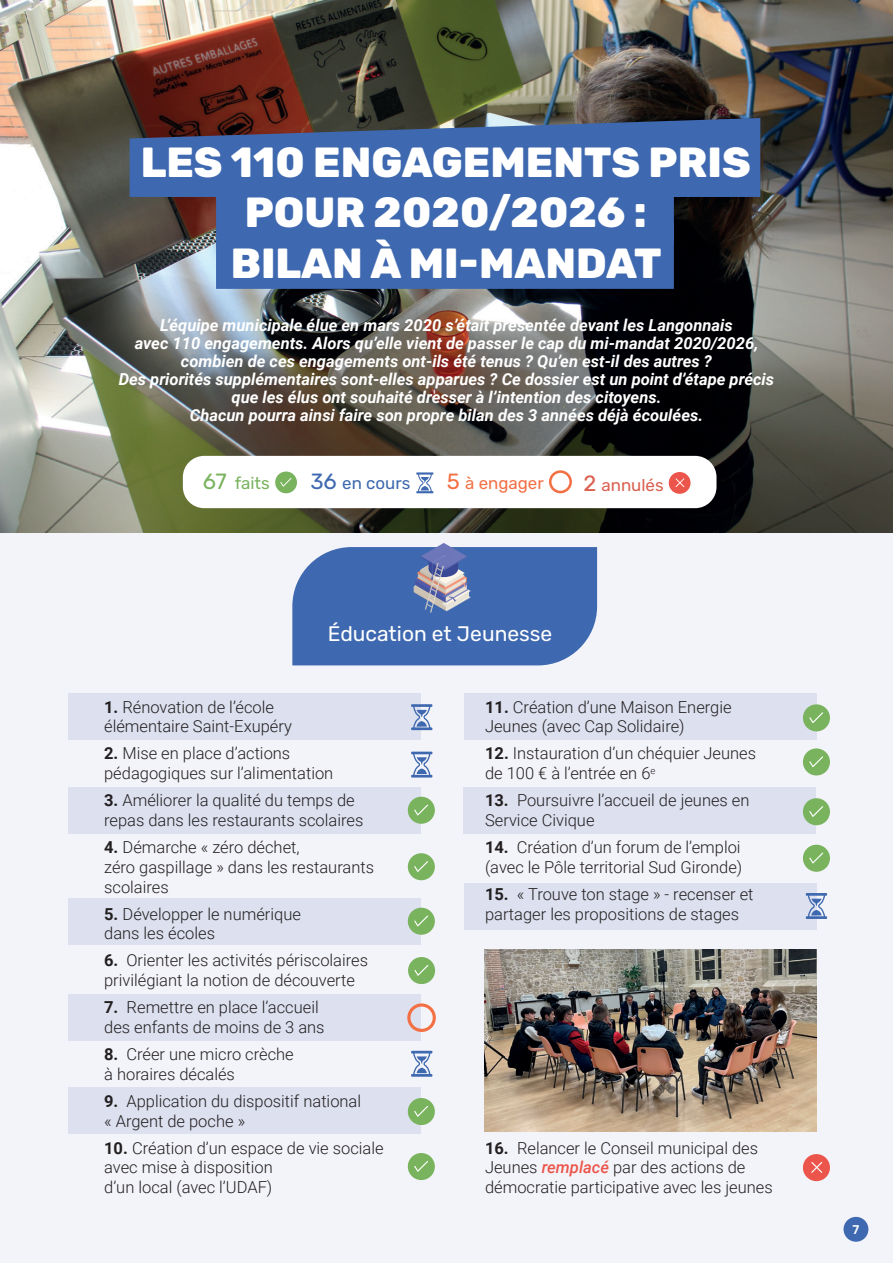
<style>
.page{position:relative;width:893px;height:1263px;background:#fff}
.page>*{position:absolute;margin:0;border:0;box-sizing:border-box;transform-origin:0 0}
.t1{font:800 42.15px/50.6px "Rubik";color:#fff;text-align:center}
.t2{font:21px "Rubik";color:#fff}
.t3{font:16.95px "Rubik";color:#3e68af}
.t4{font:16.95px "Rubik";color:#f37045}
.t5{font:16.95px "Rubik";color:#da604f}
.t6{font:16.95px "Rubik";color:#79b35e}
.t7{font:300 16.5px/19.8px "Roboto";color:#231f20}
.t8{font:italic 700 16.5px/18px "Roboto";color:#fff;text-align:center}
.t9{font:500 12.6px "Rubik";color:#fff}
.s1{font-size:22.05px}
.s2{font-weight:700}
.s3{font-weight:500;font-style:italic;color:#eb554b}
</style>
<div class="page">
<div style="left:0;top:533px;width:893px;height:730px;background:#f3f4f9"></div>
<img style="left:0;top:0;width:893px;height:533px">
<div style="left:68px;top:693px;width:352px;height:47px;background:#dce0ef"></div>
<div style="left:464px;top:693px;width:352px;height:47px;background:#dce0ef"></div>
<div style="left:68px;top:787px;width:352px;height:47px;background:#dce0ef"></div>
<div style="left:68px;top:898px;width:352px;height:46px;background:#dce0ef"></div>
<div style="left:463px;top:787px;width:353px;height:46px;background:#dce0ef"></div>
<div style="left:68px;top:994px;width:352px;height:47px;background:#dce0ef"></div>
<div style="left:464px;top:883px;width:352px;height:47px;background:#dce0ef"></div>
<div style="left:68px;top:1087px;width:352px;height:47px;background:#dce0ef"></div>
<div style="left:216px;top:197px;width:458px;height:92px;background:#3e68af"></div>
<svg style="left:130px;top:118px;width:630px;height:79px;background:#40619e"></svg>
<div style="left:408px;top:797px;width:27px;height:27px;background:#79b35e;border-radius:50%"></div>
<svg style="left:414px;top:804px;width:14px;height:11px"></svg>
<div style="left:408px;top:853px;width:27px;height:27px;background:#79b35e;border-radius:50%"></div>
<svg style="left:414px;top:861px;width:14px;height:11px"></svg>
<div style="left:408px;top:908px;width:27px;height:27px;background:#79b35e;border-radius:50%"></div>
<svg style="left:414px;top:915px;width:14px;height:11px"></svg>
<div style="left:408px;top:957px;width:27px;height:27px;background:#79b35e;border-radius:50%"></div>
<svg style="left:414px;top:965px;width:14px;height:11px"></svg>
<div style="left:408px;top:1098px;width:27px;height:27px;background:#79b35e;border-radius:50%"></div>
<svg style="left:414px;top:1106px;width:14px;height:11px"></svg>
<div style="left:408px;top:1153px;width:27px;height:27px;background:#79b35e;border-radius:50%"></div>
<svg style="left:414px;top:1161px;width:14px;height:11px"></svg>
<div style="left:803px;top:704px;width:27px;height:27px;background:#79b35e;border-radius:50%"></div>
<svg style="left:809px;top:712px;width:14px;height:11px"></svg>
<div style="left:803px;top:748px;width:27px;height:27px;background:#79b35e;border-radius:50%"></div>
<svg style="left:809px;top:756px;width:14px;height:11px"></svg>
<div style="left:803px;top:798px;width:27px;height:27px;background:#79b35e;border-radius:50%"></div>
<svg style="left:809px;top:806px;width:14px;height:11px"></svg>
<div style="left:803px;top:845px;width:27px;height:27px;background:#79b35e;border-radius:50%"></div>
<svg style="left:809px;top:852px;width:14px;height:11px"></svg>
<svg style="left:411px;top:704px;width:21px;height:26px"></svg>
<svg style="left:411px;top:752px;width:21px;height:25px"></svg>
<svg style="left:411px;top:1051px;width:21px;height:26px"></svg>
<svg style="left:806px;top:893px;width:21px;height:26px"></svg>
<svg style="left:407px;top:1003px;width:29px;height:29px"></svg>
<img style="left:484px;top:949px;width:332px;height:183px">
<div style="left:803px;top:1154px;width:27px;height:27px;background:#eb554b;border-radius:50%"></div>
<svg style="left:811px;top:1162px;width:11px;height:11px"></svg>
<svg style="left:292px;top:543px;width:305px;height:122px;background:#5175b4"></svg>
<div style="left:183px;top:456px;width:533px;height:52px;background:#fff;border-radius:21px"></div>
<div style="left:275px;top:471px;width:22px;height:22px;background:#79b35e;border-radius:50%"></div>
<svg style="left:280px;top:478px;width:12px;height:9px"></svg>
<svg style="left:416px;top:472px;width:17px;height:21px"></svg>
<svg style="left:549px;top:470px;width:23px;height:23px"></svg>
<div style="left:669px;top:472px;width:21px;height:22px;background:#eb554b;border-radius:50%"></div>
<svg style="left:675px;top:478px;width:9px;height:9px"></svg>
<div style="left:843px;top:1217px;width:25px;height:25px;background:#3e68b0;border-radius:50%"></div>
<h1 class="t1" style="left:141px;top:138px;width:611px">LES 110 ENGAGEMENTS PRIS<br>POUR 2020/2026 :<br>BILAN À MI-MANDAT</h1>
<p class="t8" style="left:119px;top:315px;width:657px">L’équipe municipale élue en mars 2020 s’était présentée devant les Langonnais<br>avec 110 engagements. Alors qu’elle vient de passer le cap du mi-mandat 2020/2026, combien de ces engagements ont-ils été tenus ? Qu’en est-il des autres ?<br>Des priorités supplémentaires sont-elles apparues ? Ce dossier est un point d’étape précis que les élus ont souhaité dresser à l’intention des citoyens.<br>Chacun pourra ainsi faire son propre bilan des 3 années déjà écoulées.</p>
<p class="t6" style="left:203px;top:474px;width:68px"><span class="s1">67</span> faits</p>
<p class="t3" style="left:310px;top:474px;width:102px"><span class="s1">36</span> en cours</p>
<p class="t4" style="left:447px;top:474px;width:98px"><span class="s1">5</span> à engager</p>
<p class="t5" style="left:584px;top:475px;width:82px"><span class="s1">2</span> annulés</p>
<p class="t2" style="left:328px;top:622px;width:226px">Éducation et Jeunesse</p>
<p class="t7" style="left:104px;top:696px;width:189px"><span class="s2">1.</span> Rénovation de l’école élémentaire Saint-Exupéry</p>
<p class="t7" style="left:104px;top:743px;width:231px"><span class="s2">2.</span> Mise en place d’actions pédagogiques sur l’alimentation</p>
<p class="t7" style="left:104px;top:790px;width:261px"><span class="s2">3.</span> Améliorer la qualité du temps de repas dans les restaurants scolaires</p>
<p class="t7" style="left:104px;top:837px;width:271px"><span class="s2">4.</span> Démarche « zéro déchet,<br>zéro gaspillage » dans les restaurants scolaires</p>
<p class="t7" style="left:104px;top:903px;width:198px"><span class="s2">5.</span> Développer le numérique dans les écoles</p>
<p class="t7" style="left:104px;top:950px;width:265px"><span class="s2">6.</span> Orienter les activités périscolaires privilégiant la notion de découverte</p>
<p class="t7" style="left:104px;top:997px;width:222px"><span class="s2">7.</span> Remettre en place l’accueil des enfants de moins de 3 ans</p>
<p class="t7" style="left:104px;top:1044px;width:191px"><span class="s2">8.</span> Créer une micro crèche à horaires décalés</p>
<p class="t7" style="left:104px;top:1090px;width:258px"><span class="s2">9.</span> Application du dispositif national « Argent de poche »</p>
<p class="t7" style="left:104px;top:1137px;width:281px"><span class="s2">10.</span> Création d’un espace de vie sociale avec mise à disposition<br>d’un local (avec l’UDAF)</p>
<p class="t7" style="left:485px;top:696px;width:248px"><span class="s2">11.</span> Création d’une Maison Energie<br>Jeunes (avec Cap Solidaire)</p>
<p class="t7" style="left:485px;top:743px;width:273px"><span class="s2">12.</span> Instauration d’un chéquier Jeunes de 100 € à l’entrée en 6<sup>e</sup></p>
<p class="t7" style="left:485px;top:790px;width:266px"><span class="s2">13.</span> Poursuivre l’accueil de jeunes en<br>Service Civique</p>
<p class="t7" style="left:485px;top:837px;width:259px"><span class="s2">14.</span> Création d’un forum de l’emploi (avec le Pôle territorial Sud Gironde)</p>
<p class="t7" style="left:485px;top:883px;width:270px"><span class="s2">15.</span> « Trouve ton stage » - recenser et partager les propositions de stages</p>
<p class="t7" style="left:485px;top:1137px;width:289px"><span class="s2">16.</span> Relancer le Conseil municipal des<br>Jeunes <span class="s3">remplacé</span> par des actions de démocratie participative avec les jeunes</p>
<p class="t9" style="left:852px;top:1223px;width:8px">7</p>
</div>
